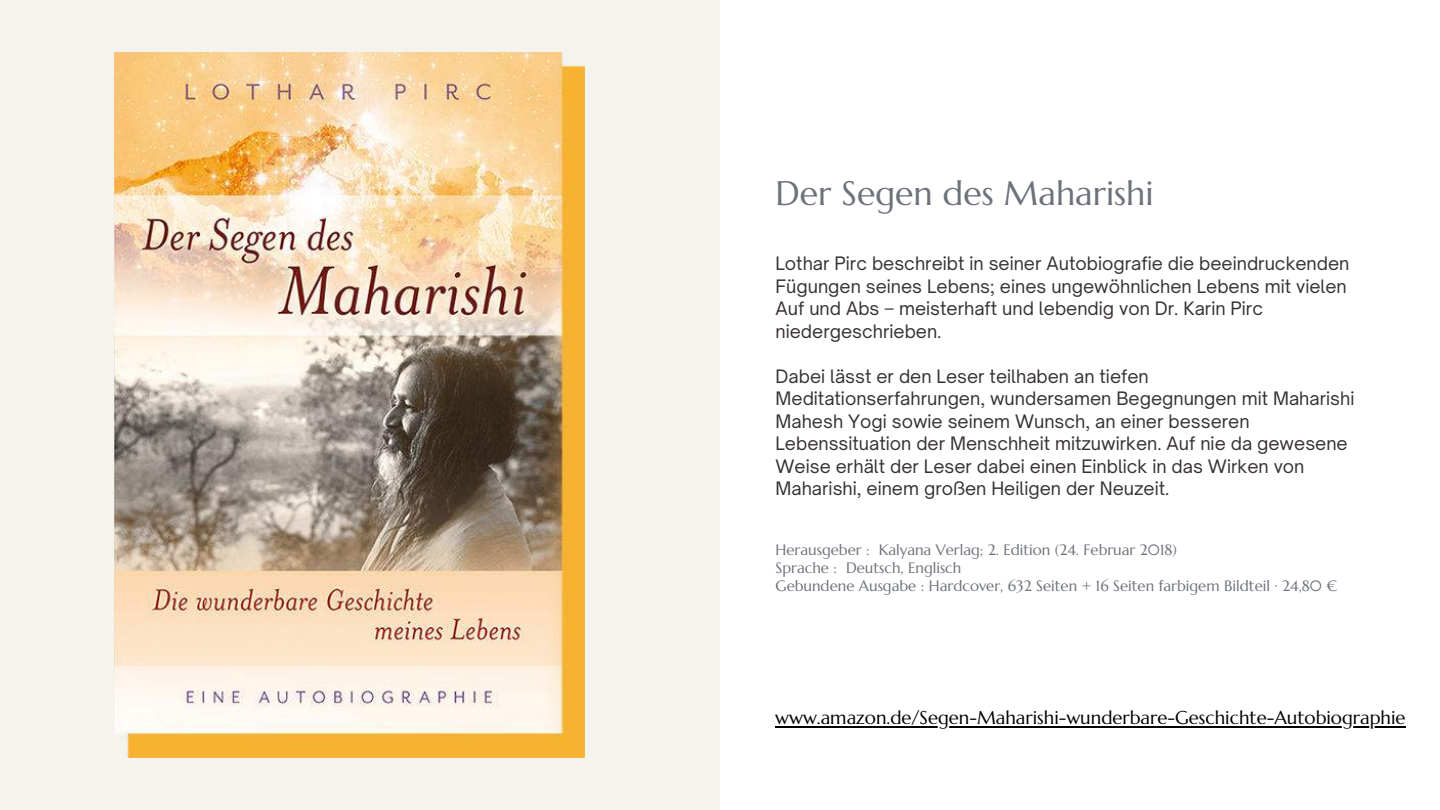
<style>
.page{position:relative;width:1440px;height:810px;background:#fff}
.page>*{position:absolute;margin:0;border:0;box-sizing:border-box;transform-origin:0 0}
.t1{font:33.9px "Marcellus";color:#6d717a}
.t2{font:18.5px "Marcellus";color:#000}
.t3{font:17.7px/22.5px "Open Sauce One";color:#363231}
.t4{font:15px/18px "Marcellus";color:#6d717a}
</style>
<div class="page">
<div style="left:0;top:0;width:720px;height:810px;background:#f1f0e9"></div>
<img style="left:115px;top:52px;width:470px;height:706px">
<hr style="left:775px;top:726px;width:631px;height:1px;background:#000">
<h1 class="t1" style="left:776px;top:172px;width:380px">Der Segen des Maharishi</h1>
<p class="t3" style="left:776px;top:252px;width:575px">Lothar Pirc beschreibt in seiner Autobiografie die beeindruckenden Fügungen seines Lebens; eines ungewöhnlichen Lebens mit vielen Auf und Abs – meisterhaft und lebendig von Dr. Karin Pirc niedergeschrieben.</p>
<p class="t3" style="left:776px;top:364px;width:580px">Dabei lässt er den Leser teilhaben an tiefen Meditationserfahrungen, wundersamen Begegnungen mit Maharishi Mahesh Yogi sowie seinem Wunsch, an einer besseren Lebenssituation der Menschheit mitzuwirken. Auf nie da gewesene Weise erhält der Leser dabei einen Einblick in das Wirken von Maharishi, einem großen Heiligen der Neuzeit.</p>
<p class="t4" style="left:776px;top:541px;width:563px">Herausgeber : Kalyana Verlag; 2. Edition (24. Februar 2018)<br>Sprache : Deutsch, Englisch<br>Gebundene Ausgabe : Hardcover, 632 Seiten + 16 Seiten farbigem Bildteil · 24,80 €</p>
<p class="t2" style="left:775px;top:706px;width:632px">www.amazon.de/Segen-Maharishi-wunderbare-Geschichte-Autobiographie</p>
</div>
